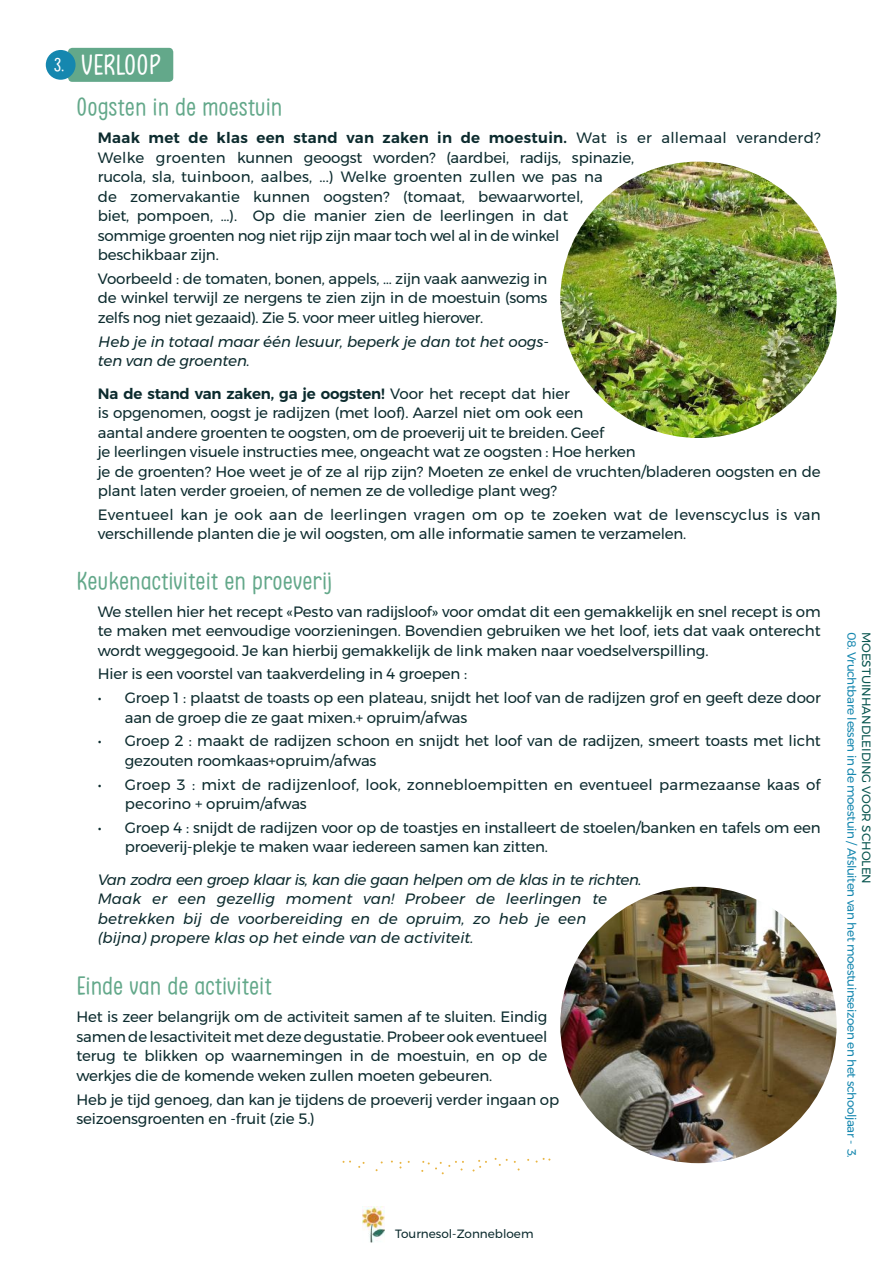
<style>
.page{position:relative;width:893px;height:1263px;background:#fff}
.page>*{position:absolute;margin:0;border:0;box-sizing:border-box;transform-origin:0 0}
.t1{font:27px "Clambake October Six";color:#fff}
.t2{font:24px "Clambake October Six";color:#63a88a}
.t3{font:15px/19.5px "Montserrat";letter-spacing:-.01em;color:#0c2b2e}
.t4{font:italic 15px/19.5px "Montserrat";color:#0c2b2e}
.t5{font:15px/19.5px "Montserrat";letter-spacing:.01em;color:#0c2b2e}
.t6{font:12px "Montserrat";letter-spacing:-.03em;color:#1587af}
.t7{font:12px "Montserrat";color:#0a5650}
.t8{font:12px "Montserrat";color:#0c2b2e}
.s1{font-size:18px}
.s2{font-weight:600}
</style>
<div class="page">
<div style="left:68px;top:48px;width:105px;height:34px;background:#63a88a;border-radius:4px"></div>
<svg style="left:495px;top:1158px;width:13px;height:8px"></svg>
<svg style="left:536px;top:1158px;width:14px;height:4px"></svg>
<svg style="left:358px;top:1162px;width:7px;height:6px"></svg>
<svg style="left:473px;top:1160px;width:14px;height:11px"></svg>
<svg style="left:421px;top:1161px;width:43px;height:13px"></svg>
<img style="left:363px;top:1206px;width:22px;height:36px">
<div style="left:46px;top:50px;width:30px;height:30px;background:#1587af;border-radius:50%"></div>
<img style="left:560px;top:162px;width:277px;height:276px;border-radius:138px">
<img style="left:560px;top:887px;width:277px;height:276px;border-radius:138px">
<h1 class="t1" style="left:54px;top:50px;width:108px"><span class="s1">3.</span> VERLOOP</h1>
<h2 class="t2" style="left:77px;top:93px;width:207px">Oogsten in de moestuin</h2>
<p class="t3" style="left:98px;top:128px;width:724px"><span class="s2">Maak met de klas een stand van zaken in de moestuin.</span> Wat is er allemaal veranderd?<br>Welke groenten kunnen geoogst worden? (aardbei, radijs, spinazie,<br>rucola, sla, tuinboon, aalbes, ...) Welke groenten zullen we pas na<br>de zomervakantie kunnen oogsten? (tomaat, bewaarwortel,<br>biet, pompoen, …). Op die manier zien de leerlingen in dat<br>sommige groenten nog niet rijp zijn maar toch wel al in de winkel<br>beschikbaar zijn.</p>
<p class="t3" style="left:98px;top:269px;width:451px;text-align:justify">Voorbeeld : de tomaten, bonen, appels, … zijn vaak aanwezig in de winkel terwijl ze nergens te zien zijn in de moestuin (soms zelfs nog niet gezaaid). Zie 5. voor meer uitleg hierover.</p>
<p class="t4" style="left:98px;top:332px;width:452px">Heb je in totaal maar één lesuur, beperk je dan tot het oogs&shy;ten van de groenten.</p>
<p class="t3" style="left:98px;top:383px;width:724px"><span class="s2">Na de stand van zaken, ga je oogsten!</span> Voor het recept dat hier<br>is opgenomen, oogst je radijzen (met loof). Aarzel niet om ook een<br>aantal andere groenten te oogsten, om de proeverij uit te breiden. Geef<br>je leerlingen visuele instructies mee, ongeacht wat ze oogsten : Hoe herken<br>je de groenten? Hoe weet je of ze al rijp zijn? Moeten ze enkel de vruchten/bladeren oogsten en de plant laten verder groeien, of nemen ze de volledige plant weg?</p>
<p class="t3" style="left:98px;top:504px;width:724px">Eventueel kan je ook aan de leerlingen vragen om op te zoeken wat de levenscyclus is van verschillende planten die je wil oogsten, om alle informatie samen te verzamelen.</p>
<h2 class="t2" style="left:77px;top:567px;width:257px">Keukenactiviteit en proeverij</h2>
<p class="t3" style="left:98px;top:601px;width:724px;text-align:justify">We stellen hier het recept «Pesto van radijsloof» voor omdat dit een gemakkelijk en snel recept is om te maken met eenvoudige voorzieningen. Bovendien gebruiken we het loof, iets dat vaak onterecht wordt weggegooid. Je kan hierbij gemakkelijk de link maken naar voedselverspilling.</p>
<p class="t3" style="left:98px;top:664px;width:371px">Hier is een voorstel van taakverdeling in 4 groepen :</p>
<p class="t3" style="left:125px;top:688px;width:697px;text-indent:-27px">• Groep 1 : plaatst de toasts op een plateau, snijdt het loof van de radijzen grof en geeft deze door aan de groep die ze gaat mixen.+ opruim/afwas</p>
<p class="t3" style="left:125px;top:731px;width:697px;text-indent:-27px">• Groep 2 : maakt de radijzen schoon en snijdt het loof van de radijzen, smeert toasts met licht gezouten roomkaas+opruim/afwas</p>
<p class="t5" style="left:125px;top:774px;width:697px;text-indent:-27px">• Groep 3 : mixt de radijzenloof, look, zonnebloempitten en eventueel parmezaanse kaas of pecorino + opruim/afwas</p>
<p class="t3" style="left:125px;top:818px;width:697px;text-indent:-27px">• Groep 4 : snijdt de radijzen voor op de toastjes en installeert de stoelen/banken en tafels om een proeverij-plekje te maken waar iedereen samen kan zitten.</p>
<p class="t4" style="left:98px;top:869px;width:545px">Van zodra een groep klaar is, kan die gaan helpen om de klas in te richten.<br>Maak er een gezellig moment van! Probeer de leerlingen te betrekken bij de voorbereiding en de opruim, zo heb je een<br>(bijna) propere klas op het einde van de activiteit.</p>
<h2 class="t2" style="left:77px;top:972px;width:197px">Einde van de activiteit</h2>
<p class="t3" style="left:77px;top:1007px;width:472px;text-align:justify">Het is zeer belangrijk om de activiteit samen af te sluiten. Eindig samen de lesactiviteit met deze degustatie. Probeer ook eventueel terug te blikken op waarnemingen in de moestuin, en op de werkjes die de komende weken zullen moeten gebeuren.</p>
<p class="t3" style="left:77px;top:1089px;width:484px">Heb je tijd genoeg, dan kan je tijdens de proeverij verder ingaan op seizoensgroenten en -fruit (zie 5.)</p>
<p class="t6" style="left:861px;top:631px;width:527px;rotate:90deg">08. Vruchtbare lessen in de moestuin / Afsluiten van het moestuinseizoen en het schooljaar - 3.</p>
<p class="t7" style="left:876px;top:631px;width:254px;rotate:90deg">MOESTUINHANDLEIDING VOOR SCHOLEN</p>
<p class="t8" style="left:395px;top:1225px;width:140px">Tournesol-Zonnebloem</p>
</div>
